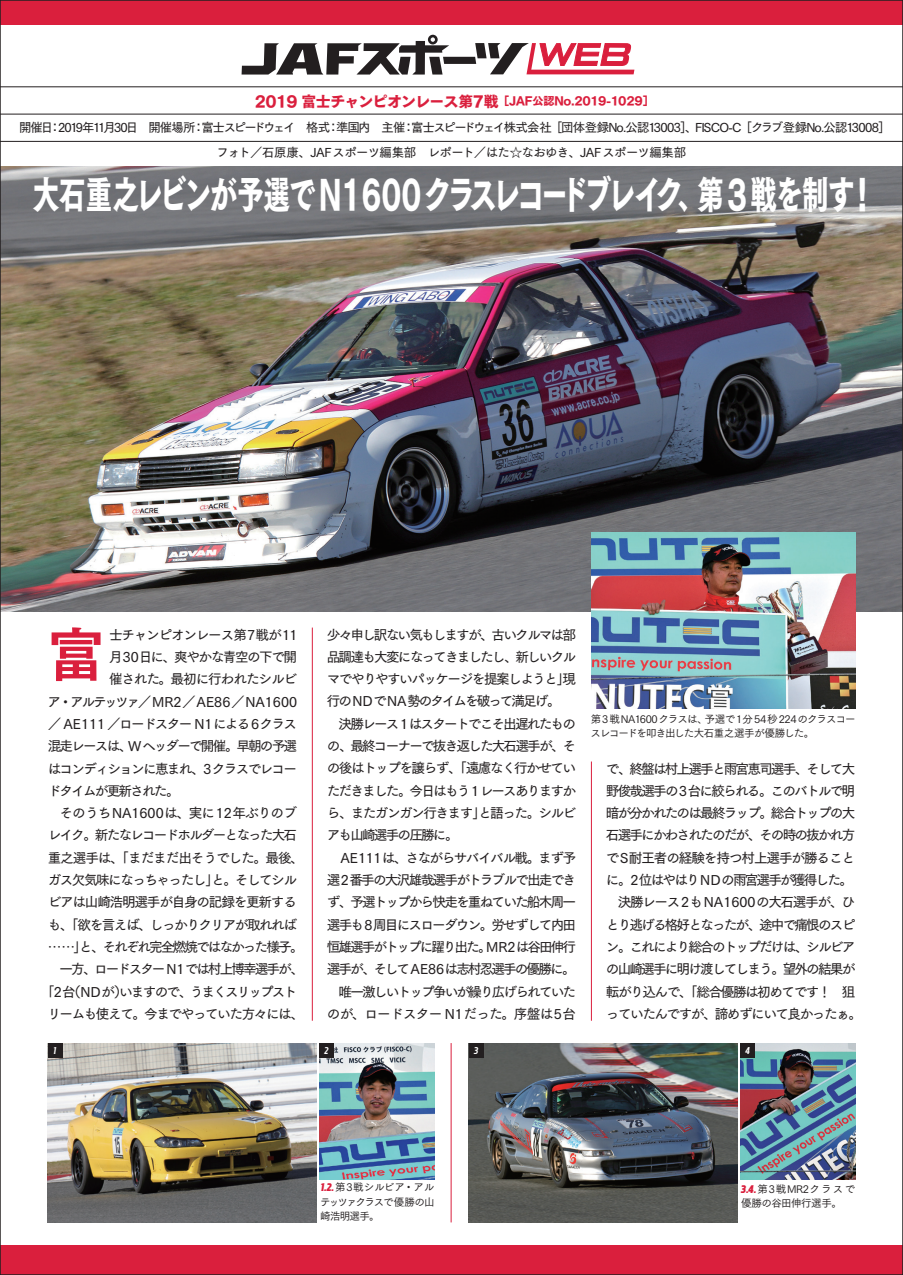
<style>
.page{position:relative;width:903px;height:1275px;background:#fff}
.page>*{position:absolute;margin:0;border:0;box-sizing:border-box;transform-origin:0 0}
.t1{font:58.27px "Tsuku Go Pro E";color:#da1f3d}
.t2{font:38.5px "Tsuku Go Pro H";letter-spacing:-.03em;color:#fff;scale:.69 1}
.t3{font:13.65px/22.4px "Tsuku Go Pro D";letter-spacing:-.13em;color:#231f20;text-align:justify}
.t4{font:13.65px "Tsuku Go Pro D";letter-spacing:-.11em;color:#231f20}
.t5{font:13.65px "Tsuku Go Pro D";letter-spacing:-.08em;color:#231f20}
.t6{font:13.65px "Tsuku Go Pro D";color:#231f20}
.t7{font:13.65px "Tsuku Go Pro D";letter-spacing:-.065em;color:#231f20}
.t8{font:13.65px "Tsuku Go Pro D";letter-spacing:-.05em;color:#231f20}
.t9{font:13.65px "Tsuku Go Pro D";letter-spacing:-.09em;color:#231f20}
.t10{font:13.65px "Tsuku Go Pro D";letter-spacing:-.085em;color:#231f20}
.t11{font:12.42px/24.8px "Tsuku Go Pro D";letter-spacing:-.065em;color:#231f20;text-align:center}
.t12{font:11.2px "Tsuku Go Pro H";letter-spacing:-.03em;color:#da1f3d}
.t13{font:10.5px/14.2px "Tsuku Go Pro M";letter-spacing:-.05em;color:#231f20}
.t14{font:10.5px/14.2px "Tsuku Go Pro M";letter-spacing:-.02em;color:#231f20}
.t15{font:italic 700 9.97px "TT Octas";color:#fff}
.s1{font-size:14.88px}
.s2{font-family:"TT Octas";font-weight:900;font-style:italic;font-size:11.03px;color:#da1f3d}
</style>
<div class="page">
<div style="left:0;top:1246px;width:903px;height:29px;background:#da1f3d"></div>
<svg style="left:242px;top:35px;width:392px;height:40px"></svg>
<hr style="left:0;top:86px;width:903px;height:1px;background:#231f20">
<hr style="left:0;top:141px;width:903px;height:1px;background:#231f20">
<hr style="left:0;top:114px;width:903px;height:1px;background:#231f20">
<div style="left:0;top:0;width:903px;height:25px;background:#da1f3d"></div>
<img style="left:2px;top:166px;width:899px;height:445px">
<hr style="left:312px;top:628px;width:1px;height:393px;background:#da1f3d">
<hr style="left:591px;top:761px;width:1px;height:260px;background:#da1f3d">
<hr style="left:451px;top:1043px;width:1px;height:179px;background:#da1f3d">
<img style="left:48px;top:1043px;width:269px;height:179px">
<img style="left:469px;top:1043px;width:269px;height:179px">
<img style="left:319px;top:1043px;width:115px;height:137px">
<img style="left:740px;top:1043px;width:115px;height:137px">
<div style="left:48px;top:1043px;width:15px;height:15px;background:#231f20"></div>
<div style="left:469px;top:1043px;width:15px;height:15px;background:#231f20"></div>
<div style="left:740px;top:1043px;width:15px;height:15px;background:#231f20"></div>
<div style="left:319px;top:1043px;width:15px;height:15px;background:#231f20"></div>
<img style="left:591px;top:532px;width:264px;height:176px">
<p class="t12" style="left:255px;top:95px;width:400px"><span class="s1">2019 富士チャンピオンレース第7戦</span>［JAF公認No.2019-1029］</p>
<p class="t11" style="left:19px;top:113px;width:873px">開催日：2019年11月30日　開催場所：富士スピードウェイ　格式：準国内　主催：富士スピードウェイ株式会社［団体登録No.公認13003］、FISCO-C［クラブ登録No.公認13008］フォト／石原康、JAFスポーツ編集部　レポート／はた☆なおゆき、JAFスポーツ編集部</p>
<h2 class="t2" style="left:33px;top:173px;width:1223px">大石重之レビンが予選でN1600クラスレコードブレイク、第 3 戦を制す！</h2>
<h1 class="t1" style="left:47px;top:602px;width:60px">富</h1>
<p class="t5" style="left:109px;top:623px;width:190px">士チャンピオンレース第7戦が11</p>
<p class="t4" style="left:109px;top:645px;width:190px">月30日に、爽やかな青空の下で開</p>
<p class="t5" style="left:109px;top:668px;width:189px">催された。最初に行われたシルビ</p>
<p class="t6" style="left:47px;top:690px;width:251px">ア・アルテッツァ／MR2／AE86／NA1600</p>
<p class="t7" style="left:48px;top:712px;width:251px">／AE111／ロードスターN1による6クラス</p>
<p class="t3" style="left:48px;top:733px;width:251px">混走レースは、W ヘッダーで開催。早朝の予選</p>
<p class="t3" style="left:48px;top:756px;width:251px">はコンディションに恵まれ、3 クラスでレコー</p>
<p class="t3" style="left:48px;top:778px;width:133px">ドタイムが更新された。</p>
<p class="t6" style="left:60px;top:802px;width:239px">そのうちNA1600は、実に12年ぶりのブ</p>
<p class="t3" style="left:48px;top:823px;width:251px">レイク。新たなレコードホルダーとなった大石</p>
<p class="t5" style="left:48px;top:846px;width:258px">重之選手は、「まだまだ出そうでした。最後、</p>
<p class="t3" style="left:48px;top:867px;width:251px">ガス欠気味になっちゃったし」と。そしてシル</p>
<p class="t9" style="left:48px;top:891px;width:251px">ビアは山崎浩明選手が自身の記録を更新する</p>
<p class="t4" style="left:48px;top:913px;width:251px">も、「欲を言えば、しっかりクリアが取れれば</p>
<p class="t3" style="left:48px;top:934px;width:258px">……」と、それぞれ完全燃焼ではなかった様子。</p>
<p class="t3" style="left:59px;top:956px;width:246px">一方、ロードスター N1 では村上博幸選手が、</p>
<p class="t3" style="left:41px;top:979px;width:258px">「2台（NDが）いますので、うまくスリップスト</p>
<p class="t4" style="left:47px;top:1002px;width:258px">リームも使えて。今までやっていた方々には、</p>
<p class="t3" style="left:327px;top:622px;width:251px">少々申し訳ない気もしますが、古いクルマは部品調達も大変になってきましたし、新しいクルマでやりやすいパッケージを提案しようと」現行の ND で NA勢のタイムを破って満足げ。</p>
<p class="t3" style="left:327px;top:711px;width:251px;text-indent:12px">決勝レース 1 はスタートでこそ出遅れたものの、最終コーナーで抜き返した大石選手が、その後はトップを譲らず、「遠慮なく行かせていただきました。今日はもう 1 レースありますから、またガンガン行きます」と語った。シルビアも山崎選手の圧勝に。</p>
<p class="t3" style="left:327px;top:845px;width:251px;text-align:right">AE111は、さながらサバイバル戦。まず予選 2 番手の大沢雄哉選手がトラブルで出走できず、予選トップから快走を重ねていた船木周一選手も 8周目にスローダウン。労せずして内田恒雄選手がトップに躍り出た。MR2 は谷田伸行選手が、そして AE86 は志村忍選手の優勝に。唯一激しいトップ争いが繰り広げられていたのが、ロードスター N1だった。序盤は5台</p>
<p class="t13" style="left:591px;top:711px;width:267px">第3戦NA1600クラスは、予選で1分54秒224のクラスコースレコードを叩き出した大石重之選手が優勝した。</p>
<p class="t3" style="left:606px;top:756px;width:251px">で、終盤は村上選手と雨宮恵司選手、そして大</p>
<p class="t3" style="left:606px;top:778px;width:251px">野俊哉選手の 3 台に絞られる。このバトルで明</p>
<p class="t3" style="left:606px;top:800px;width:251px">暗が分かれたのは最終ラップ。総合トップの大</p>
<p class="t3" style="left:606px;top:823px;width:251px">石選手にかわされたのだが、その時の抜かれ方</p>
<p class="t10" style="left:606px;top:846px;width:251px">でS耐王者の経験を持つ村上選手が勝ること</p>
<p class="t3" style="left:606px;top:867px;width:249px">に。2 位はやはり ND の雨宮選手が獲得した。</p>
<p class="t8" style="left:618px;top:891px;width:239px">決勝レース2もNA1600の大石選手が、ひ</p>
<p class="t3" style="left:606px;top:912px;width:251px">とり逃げる格好となったが、途中で痛恨のスピ</p>
<p class="t3" style="left:606px;top:934px;width:251px">ン。これにより総合のトップだけは、シルビア</p>
<p class="t3" style="left:606px;top:956px;width:251px">の山崎選手に明け渡してしまう。望外の結果が</p>
<p class="t4" style="left:606px;top:980px;width:251px">転がり込んで、「総合優勝は初めてです！　狙</p>
<p class="t4" style="left:606px;top:1002px;width:258px">っていたんですが、諦めずにいて良かったぁ。</p>
<p class="t15" style="left:54px;top:1045px;width:5px">1</p>
<p class="t15" style="left:325px;top:1045px;width:6px">2</p>
<p class="t15" style="left:474px;top:1045px;width:6px">3</p>
<p class="t15" style="left:745px;top:1045px;width:6px">4</p>
<p class="t13" style="left:320px;top:1179px;width:116px;text-align:justify"><span class="s2">1.2.</span>第3戦シルビア・アルテッツァクラスで優勝の山崎浩明選手。</p>
<p class="t14" style="left:741px;top:1180px;width:116px"><span class="s2">3.4.</span>第3戦MR2クラスで優勝の谷田伸行選手。</p>
</div>
